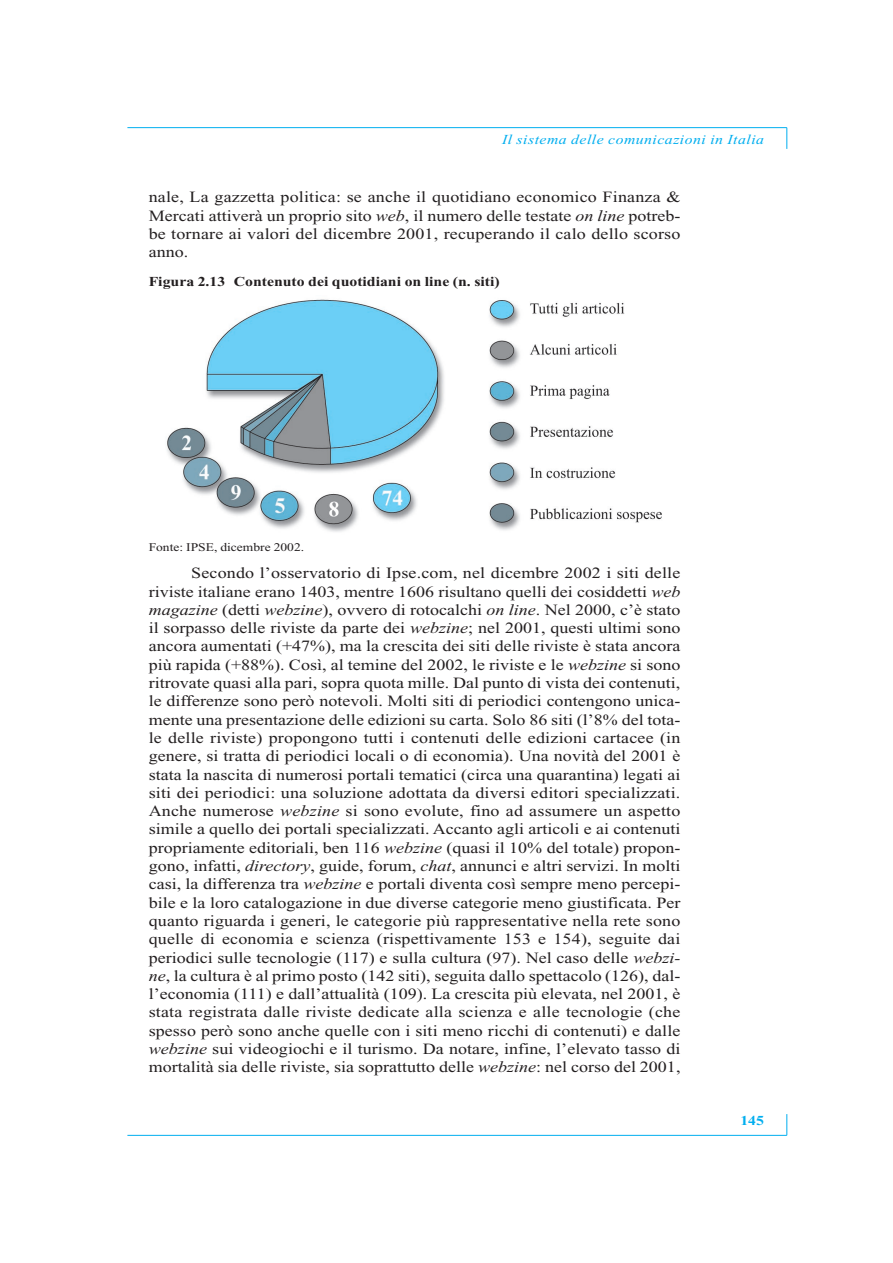
<style>
.page{position:relative;width:893px;height:1263px;background:#fff}
.page>*{position:absolute;margin:0;border:0;box-sizing:border-box;transform-origin:0 0}
.t1{font:15.6px/18.3px "Times New Roman";color:#231f20;text-align:justify;scale:1.15 1}
.t2{font:700 13.65px "Times New Roman";color:#231f20;scale:1.15 1}
.t3{font:italic 13.65px "Times New Roman";letter-spacing:.03em;color:#00aeef;scale:1.15 1}
.t4{font:700 13.65px "Times New Roman";color:#00aeef;scale:1.15 1}
.t5{font:11.7px "Times New Roman";color:#231f20;scale:1.15 1}
.s1{font-style:italic}
</style>
<div class="page">
<hr style="left:127px;top:127px;width:659px;height:1px;background:#00aeef">
<svg style="left:786px;top:128px;width:1px;height:21px"></svg>
<hr style="left:127px;top:1135px;width:659px;height:1px;background:#00aeef">
<svg style="left:786px;top:1114px;width:1px;height:21px"></svg>
<img style="left:167px;top:299px;width:495px;height:233px">
<p class="t3" style="left:502px;top:135px;width:229px">Il sistema delle comunicazioni in Italia</p>
<p class="t1" style="left:149px;top:190px;width:464px">nale, La gazzetta politica: se anche il quotidiano economico Finanza &amp; Mercati attiverà un proprio sito <span class="s1">web</span>, il numero delle testate <span class="s1">on line</span> potreb&shy;be tornare ai valori del dicembre 2001, recuperando il calo dello scorso anno.</p>
<p class="t2" style="left:149px;top:277px;width:307px">Figura 2.13 Contenuto dei quotidiani on line (n. siti)</p>
<p class="t5" style="left:149px;top:544px;width:137px">Fonte: IPSE, dicembre 2002.</p>
<p class="t1" style="left:149px;top:566px;width:464px;text-indent:43px">Secondo l’osservatorio di Ipse.com, nel dicembre 2002 i siti delle riviste italiane erano 1403, mentre 1606 risultano quelli dei cosiddetti <span class="s1">web magazine</span> (detti <span class="s1">webzine</span>), ovvero di rotocalchi <span class="s1">on line</span>. Nel 2000, c’è stato il sorpasso delle riviste da parte dei <span class="s1">webzine</span>; nel 2001, questi ultimi sono ancora aumentati (+47%), ma la crescita dei siti delle riviste è stata ancora più rapida (+88%). Così, al temine del 2002, le riviste e le <span class="s1">webzine</span> si sono ritrovate quasi alla pari, sopra quota mille. Dal punto di vista dei contenuti, le differenze sono però notevoli. Molti siti di periodici contengono unica&shy;mente una presentazione delle edizioni su carta. Solo 86 siti (l’8% del tota&shy;le delle riviste) propongono tutti i contenuti delle edizioni cartacee (in genere, si tratta di periodici locali o di economia). Una novità del 2001 è stata la nascita di numerosi portali tematici (circa una quarantina) legati ai siti dei periodici: una soluzione adottata da diversi editori specializzati.<br>Anche numerose <span class="s1">webzine</span> si sono evolute, fino ad assumere un aspetto simile a quello dei portali specializzati. Accanto agli articoli e ai contenuti propriamente editoriali, ben 116 <span class="s1">webzine</span> (quasi il 10% del totale) propon&shy;gono, infatti, <span class="s1">directory</span>, guide, forum, <span class="s1">chat</span>, annunci e altri servizi. In molti casi, la differenza tra <span class="s1">webzine</span> e portali diventa così sempre meno percepi&shy;bile e la loro catalogazione in due diverse categorie meno giustificata. Per quanto riguarda i generi, le categorie più rappresentative nella rete sono quelle di economia e scienza (rispettivamente 153 e 154), seguite dai periodici sulle tecnologie (117) e sulla cultura (97). Nel caso delle <span class="s1">webzi&shy;ne</span>, la cultura è al primo posto (142 siti), seguita dallo spettacolo (126), dal&shy;l’economia (111) e dall’attualità (109). La crescita più elevata, nel 2001, è stata registrata dalle riviste dedicate alla scienza e alle tecnologie (che spesso però sono anche quelle con i siti meno ricchi di contenuti) e dalle <span class="s1">webzine</span> sui videogiochi e il turismo. Da notare, infine, l’elevato tasso di mortalità sia delle riviste, sia soprattutto delle <span class="s1">webzine</span>: nel corso del 2001,</p>
<p class="t4" style="left:740px;top:1116px;width:22px">145</p>
</div>
